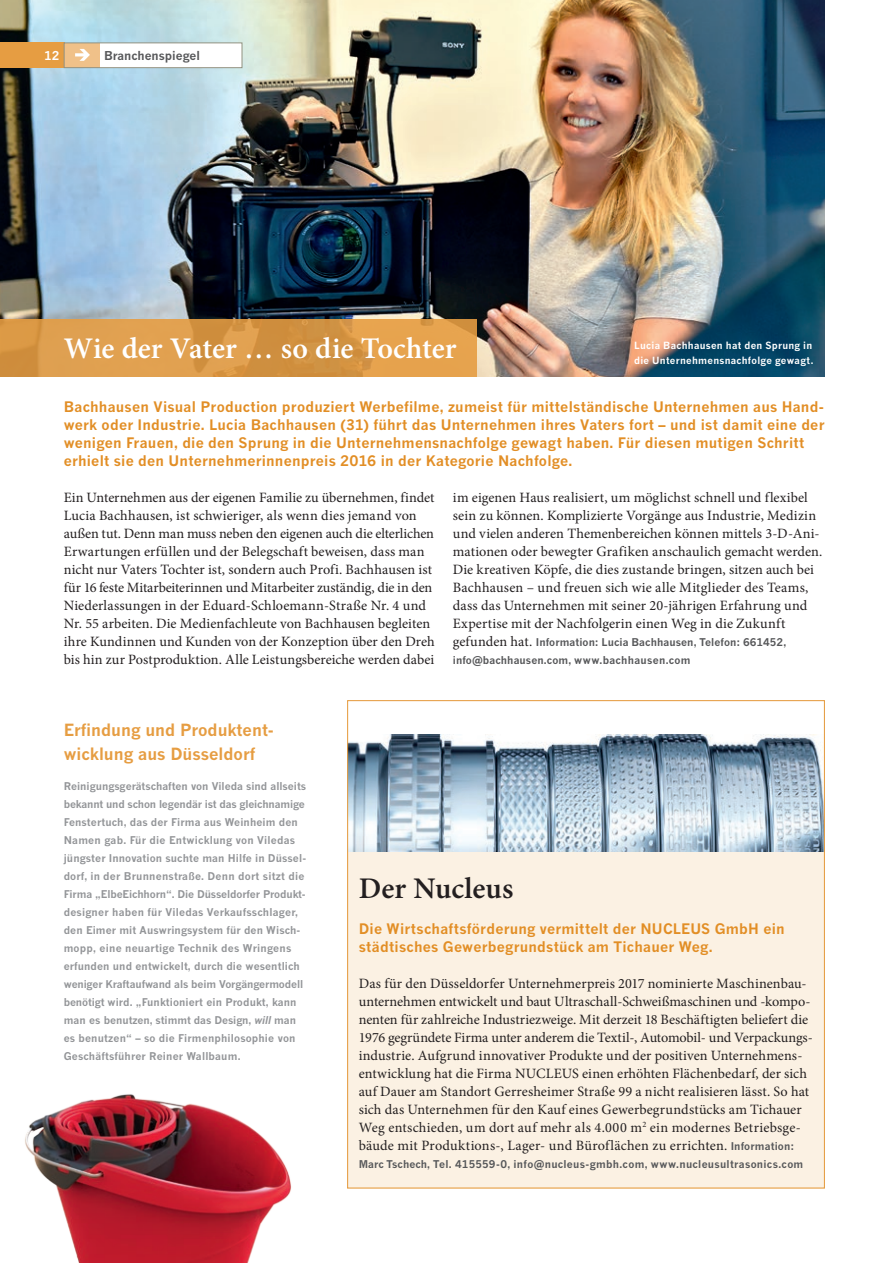
<style>
.page{position:relative;width:893px;height:1263px;background:#fff}
.page>*{position:absolute;margin:0;border:0;box-sizing:border-box;transform-origin:0 0}
.t1{font:600 30px "Minion Pro";color:#fff}
.t2{font:600 30px "Minion Pro";color:#231f20}
.t3{font:700 16.5px/24px "News Gothic MT Pro";color:#e69d42}
.t4{font:14.25px/18px "Minion Pro";letter-spacing:.005em;color:#231f20}
.t5{font:700 14.25px/18px "News Gothic MT Pro";letter-spacing:.015em;color:#e28e25}
.t6{font:700 12px "News Gothic MT Pro";color:#57585a}
.t7{font:700 12px "News Gothic MT Pro";color:#fff}
.t8{font:700 10.5px/18px "News Gothic MT Pro";letter-spacing:.01em;color:#939598}
.t9{font:700 10.5px/18px "News Gothic MT Pro";letter-spacing:.015em;color:#57585a}
.t10{font:700 9.75px/15px "News Gothic MT Pro";letter-spacing:.03em;color:#fff}
.s1{font-family:"Minion Pro";font-weight:400;font-size:14.25px;color:#231f20}
.s2{font-family:"News Gothic";font-style:italic}
.s3{font-family:"News Gothic MT Pro";font-weight:700;font-size:10.5px;color:#57585a}
</style>
<div class="page">
<div style="left:347px;top:700px;width:478px;height:488px;background:#fbf1e3"></div>
<img style="left:0;top:0;width:825px;height:376px">
<svg style="left:0;top:319px;width:477px;height:57px;background:#db9b49"></svg>
<div style="left:0;top:43px;width:64px;height:25px;background:#e69d42"></div>
<div style="left:64px;top:43px;width:178px;height:25px;background:#fff"></div>
<div style="left:64px;top:43px;width:35px;height:24px;background:#f0c189"></div>
<div style="left:64px;top:43px;width:178px;height:25px;border:1px solid #939281"></div>
<svg style="left:75px;top:49px;width:15px;height:12px"></svg>
<img style="left:25px;top:1094px;width:266px;height:169px">
<div style="left:347px;top:700px;width:478px;height:151px;background:#fff"></div>
<img style="left:349px;top:734px;width:474px;height:117px">
<p class="t7" style="left:44px;top:48px;width:17px">12</p>
<p class="t6" style="left:104px;top:48px;width:97px">Branchenspiegel</p>
<h1 class="t1" style="left:64px;top:328px;width:394px">Wie der Vater … so die Tochter</h1>
<p class="t10" style="left:634px;top:338px;width:181px">Lucia Bachhausen hat den Sprung in die Unternehmensnachfolge gewagt.</p>
<p class="t5" style="left:64px;top:398px;width:762px">Bachhausen Visual Production produziert Werbefilme, zumeist für mittelständische Unternehmen aus Hand&shy;werk oder Industrie. Lucia Bachhausen (31) führt das Unternehmen ihres Vaters fort – und ist damit eine der wenigen Frauen, die den Sprung in die Unternehmensnachfolge gewagt haben. Für diesen mutigen Schritt erhielt sie den Unternehmerinnenpreis 2016 in der Kategorie Nachfolge.</p>
<p class="t4" style="left:453px;top:489px;width:371px">im eigenen Haus realisiert, um möglichst schnell und flexibel sein zu können. Komplizierte Vorgänge aus Industrie, Medizin und vielen anderen Themenbereichen können mittels 3-D-Ani&shy;mationen oder bewegter Grafiken anschaulich gemacht werden.<br>Die kreativen Köpfe, die dies zustande bringen, sitzen auch bei Bachhausen – und freuen sich wie alle Mitglieder des Teams, dass das Unternehmen mit seiner 20-jährigen Erfahrung und Expertise mit der Nachfolgerin einen Weg in die Zukunft</p>
<p class="t9" style="left:453px;top:633px;width:335px"><span class="s1">gefunden hat.</span> Information: Lucia Bachhausen, Telefon: 661452, info@bachhausen.com, www.bachhausen.com</p>
<p class="t4" style="left:64px;top:489px;width:372px">Ein Unternehmen aus der eigenen Familie zu übernehmen, findet Lucia Bachhausen, ist schwieriger, als wenn dies jemand von außen tut. Denn man muss neben den eigenen auch die elterlichen Erwartungen erfüllen und der Belegschaft beweisen, dass man nicht nur Vaters Tochter ist, sondern auch Profi. Bachhausen ist für 16 feste Mitarbeiterinnen und Mitarbeiter zuständig, die in den Niederlassungen in der Eduard-Schloemann-Straße Nr. 4 und Nr. 55 arbeiten. Die Medienfachleute von Bachhausen begleiten ihre Kundinnen und Kunden von der Konzeption über den Dreh bis hin zur Postproduktion. Alle Leistungsbereiche werden dabei</p>
<p class="t3" style="left:64px;top:718px;width:212px">Erfindung und Produktent&shy;wicklung aus Düsseldorf</p>
<p class="t8" style="left:64px;top:777px;width:244px">Reinigungsgerätschaften von Vileda sind allseits bekannt und schon legendär ist das gleichnamige Fenstertuch, das der Firma aus Weinheim den Namen gab. Für die Entwicklung von Viledas jüngster Innovation suchte man Hilfe in Düssel&shy;dorf, in der Brunnenstraße. Denn dort sitzt die Firma „ElbeEichhorn“. Die Düsseldorfer Produkt&shy;designer haben für Viledas Verkaufsschlager, den Eimer mit Auswringsystem für den Wisch&shy;mopp, eine neuartige Technik des Wringens erfunden und entwickelt, durch die wesentlich weniger Kraftaufwand als beim Vorgängermodell benötigt wird. „Funktioniert ein Produkt, kann man es benutzen, stimmt das Design, <span class="s2">will</span> man es benutzen“ – so die Firmenphilosophie von Geschäftsführer Reiner Wallbaum.</p>
<h1 class="t2" style="left:359px;top:868px;width:156px">Der Nucleus</h1>
<p class="t5" style="left:359px;top:920px;width:428px">Die Wirtschaftsförderung vermittelt der NUCLEUS GmbH ein städtisches Gewerbegrundstück am Tichauer Weg.</p>
<p class="t4" style="left:359px;top:975px;width:453px">Das für den Düsseldorfer Unternehmerpreis 2017 nominierte Maschinenbau&shy;unternehmen entwickelt und baut Ultraschall-Schweißmaschinen und -kompo&shy;nenten für zahlreiche Industriezweige. Mit derzeit 18 Beschäftigten beliefert die 1976 gegründete Firma unter anderem die Textil-, Automobil- und Verpackungs-- industrie. Aufgrund innovativer Produkte und der positiven Unternehmens&shy;entwicklung hat die Firma NUCLEUS einen erhöhten Flächenbedarf, der sich auf Dauer am Standort Gerresheimer Straße 99 a nicht realisieren lässt. So hat sich das Unternehmen für den Kauf eines Gewerbegrundstücks am Tichauer Weg entschieden, um dort auf mehr als 4.000 m<sup>2</sup> ein modernes Betriebsge&shy;bäude mit Produktions-, Lager- und Büroflächen zu errichten. <span class="s3">Information:</span></p>
<p class="t9" style="left:359px;top:1155px;width:446px">Marc Tschech, Tel. 415559-0, info@nucleus-gmbh.com, www.nucleusultrasonics.com</p>
</div>
